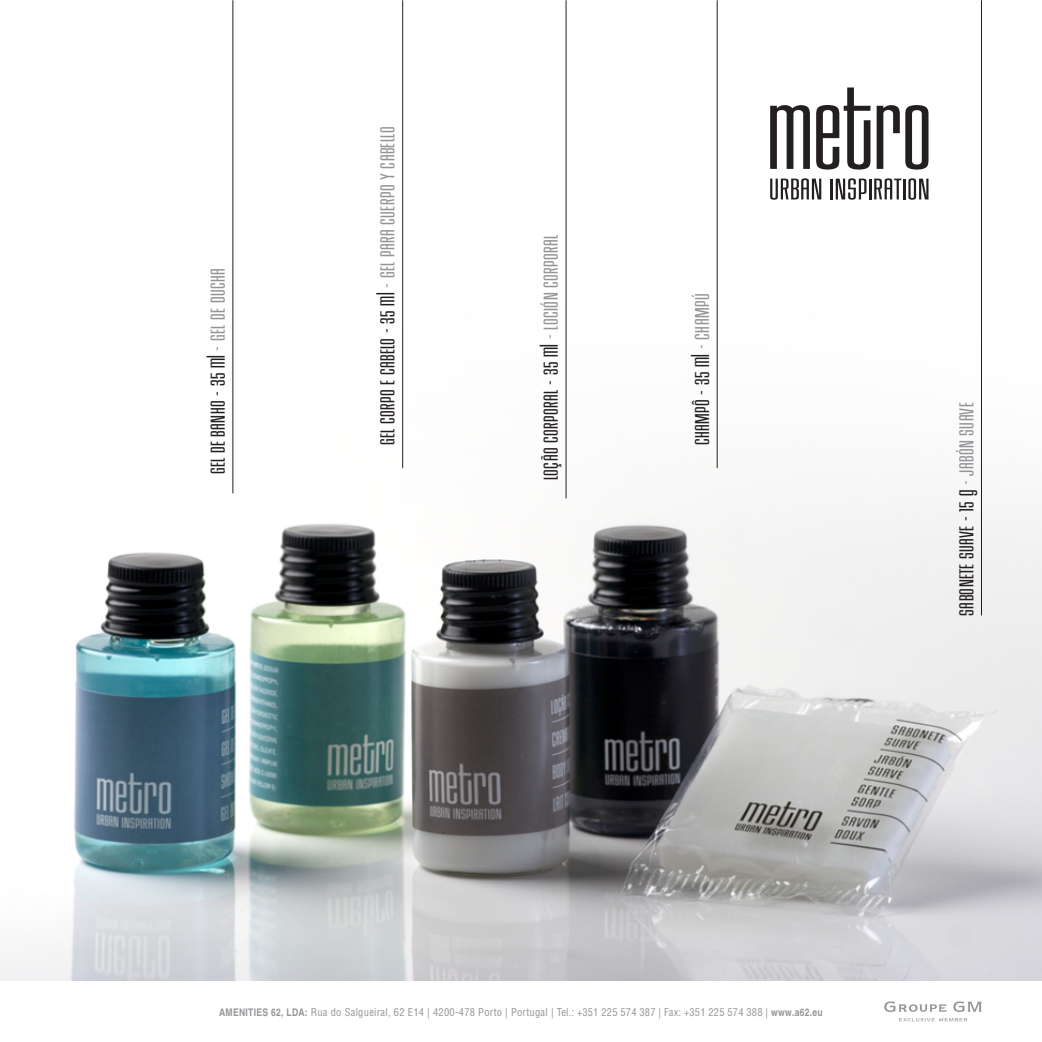
<style>
.page{position:relative;width:1042px;height:1042px;background:#fff}
.page>*{position:absolute;margin:0;border:0;box-sizing:border-box;transform-origin:0 0}
.t1{font:21px "House Gothic Light Two";letter-spacing:.025em;color:#231f20}
.t2{font:21px "House Gothic Light Two";letter-spacing:.025em;color:#939598}
.t3{font:condensed 10.5px "Helvetica";letter-spacing:.025em;color:#939598}
.s1{color:#939598}
.s2{color:#231f20}
.s3{font-weight:700}
</style>
<div class="page">
<img style="left:0;top:241px;width:1042px;height:739px">
<hr style="left:402px;top:0;width:1px;height:468px;background:#231f20">
<hr style="left:565px;top:0;width:1px;height:498px;background:#231f20">
<hr style="left:717px;top:0;width:1px;height:468px;background:#231f20">
<hr style="left:981px;top:0;width:1px;height:615px;background:#231f20">
<hr style="left:232px;top:0;width:1px;height:493px;background:#231f20">
<svg style="left:770px;top:105px;width:40px;height:64px"></svg>
<svg style="left:816px;top:87px;width:54px;height:83px"></svg>
<svg style="left:876px;top:105px;width:52px;height:65px"></svg>
<svg style="left:770px;top:178px;width:51px;height:22px"></svg>
<hr style="left:830px;top:179px;width:3px;height:20px;background:#231f20">
<svg style="left:836px;top:178px;width:30px;height:22px"></svg>
<hr style="left:869px;top:179px;width:2px;height:20px;background:#231f20">
<svg style="left:874px;top:178px;width:27px;height:21px"></svg>
<hr style="left:903px;top:179px;width:2px;height:20px;background:#231f20">
<svg style="left:908px;top:178px;width:20px;height:22px"></svg>
<svg style="left:953px;top:1001px;width:29px;height:11px"></svg>
<svg style="left:884px;top:1001px;width:63px;height:11px"></svg>
<svg style="left:899px;top:1018px;width:68px;height:3px"></svg>
<h1 class="t1" style="left:206px;top:474px;width:208px;rotate:-90deg">GEL DE BANHO - 35 ml <span class="s1">- GEL DE DUCHA</span></h1>
<h1 class="t2" style="left:376px;top:445px;width:320px;rotate:-90deg"><span class="s2">GEL CORPO E CABELO - 35 ml</span> - GEL PARA CUERPO Y CABELLO</h1>
<h1 class="t1" style="left:539px;top:480px;width:247px;rotate:-90deg">LOÇÃO CORPORAL - 35 ml <span class="s1">- LOCIÓN CORPORAL</span></h1>
<h1 class="t1" style="left:690px;top:445px;width:153px;rotate:-90deg">CHAMPÔ - 35 ml <span class="s1">- CHAMPÚ</span></h1>
<h1 class="t1" style="left:954px;top:616px;width:215px;rotate:-90deg">SABONETE SUAVE - 15 g <span class="s1">- JABÓN SUAVE</span></h1>
<p class="t3" style="left:219px;top:1006px;width:605px"><span class="s3">AMENITIES 62, LDA:</span> Rua do Salgueiral, 62 E14 | 4200-478 Porto | Portugal | Tel.: +351 225 574 387 | Fax: +351 225 574 388 | <span class="s3">www.a62.eu</span></p>
</div>
